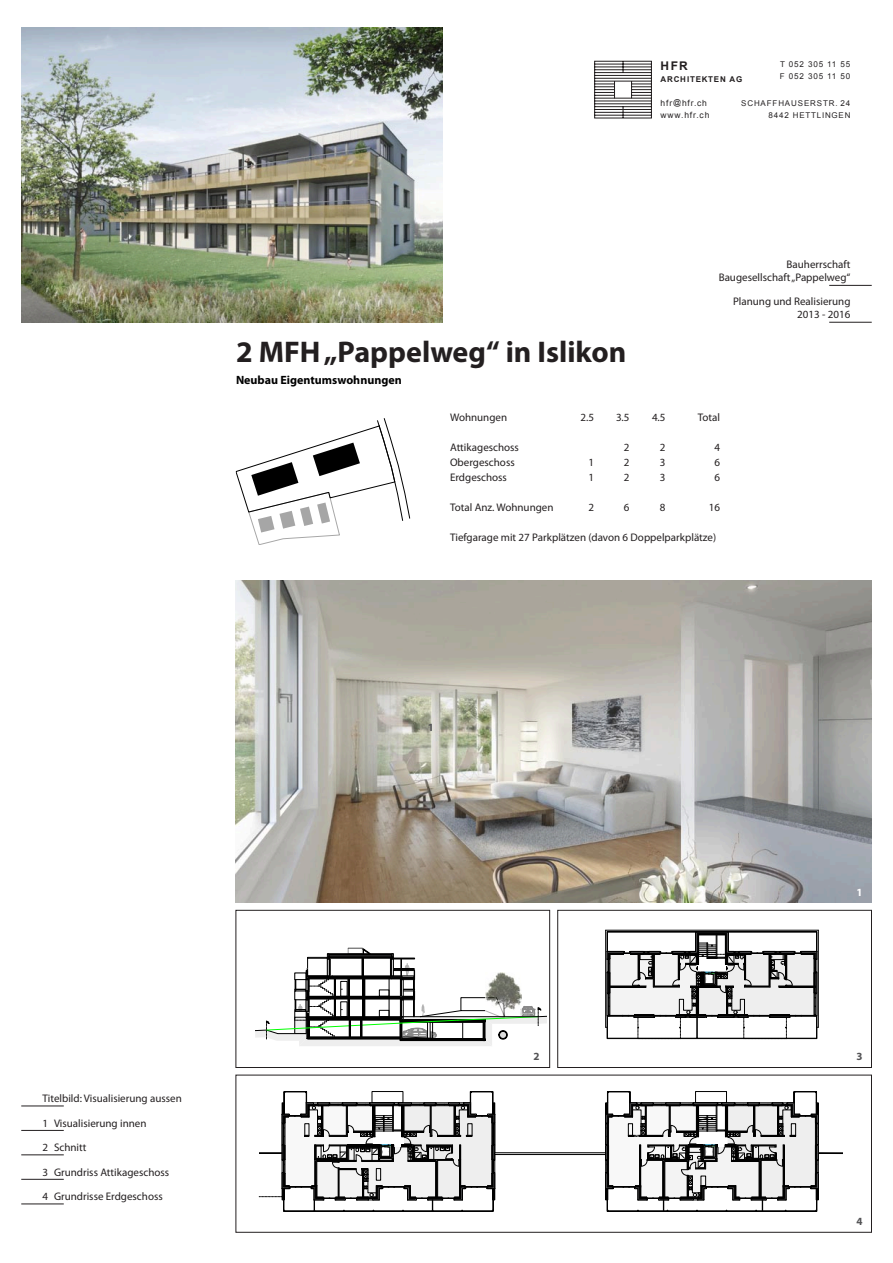
<style>
.page{position:relative;width:893px;height:1263px;background:#fff}
.page>*{position:absolute;margin:0;border:0;box-sizing:border-box;transform-origin:0 0}
.t1{font:700 30px "Myriad Pro";color:#231f20}
.t2{font:700 12px "Myriad Pro";color:#000}
.t3{font:700 12px "Arial";color:#231f20}
.t4{font:10.95px/13.2px "Myriad Pro";color:#231f20;text-align:right}
.t5{font:700 10.95px "Myriad Pro";color:#535355}
.t6{font:700 10.95px "Myriad Pro";color:#fff}
.t7{font:8.55px/12px "Arial";letter-spacing:.1em;color:#262324}
.t8{font:8.1px/12px "Arial";letter-spacing:.11em;color:#262324}
.t9{font:7.95px/12px "Arial";letter-spacing:.11em;color:#262324;text-align:right}
.t10{font:700 7.95px "Arial";letter-spacing:.1em;color:#231f20}
.s1{font-size:7.95px}
.s2{font-size:8.1px}
</style>
<div class="page">
<svg style="left:594px;top:61px;width:58px;height:57px"></svg>
<img style="left:236px;top:580px;width:636px;height:323px">
<hr style="left:829px;top:322px;width:43px;height:1px;background:#231f20">
<hr style="left:829px;top:285px;width:43px;height:1px;background:#231f20">
<hr style="left:21px;top:1204px;width:43px;height:1px;background:#231f20">
<hr style="left:21px;top:1179px;width:43px;height:1px;background:#231f20">
<hr style="left:21px;top:1154px;width:43px;height:1px;background:#231f20">
<hr style="left:21px;top:1130px;width:43px;height:1px;background:#231f20">
<hr style="left:21px;top:1106px;width:43px;height:1px;background:#231f20">
<div style="left:236px;top:910px;width:314px;height:158px;border:1px solid #231f20"></div>
<img style="left:21px;top:28px;width:422px;height:294px">
<svg style="left:259px;top:1066px;width:584px;height:146px"></svg>
<svg style="left:605px;top:1091px;width:238px;height:120px"></svg>
<svg style="left:259px;top:1091px;width:236px;height:120px"></svg>
<svg style="left:259px;top:1231px;width:584px;height:1px"></svg>
<svg style="left:578px;top:910px;width:265px;height:130px"></svg>
<svg style="left:255px;top:948px;width:292px;height:98px"></svg>
<svg style="left:236px;top:418px;width:175px;height:127px"></svg>
<p class="t8" style="left:780px;top:58px;width:72px"><span class="s1">T</span> 052 305 11 55<br><span class="s1">F</span> 052 305 11 50</p>
<p class="t9" style="left:741px;top:98px;width:111px">SCHAFFHAUSERSTR. <span class="s2">24<br>8442</span> HETTLINGEN</p>
<p class="t3" style="left:661px;top:57px;width:29px">HFR</p>
<p class="t10" style="left:661px;top:74px;width:83px">ARCHITEKTEN AG</p>
<p class="t7" style="left:661px;top:97px;width:50px">hfr<sup>@</sup>hfr.ch www.hfr.ch</p>
<p class="t4" style="left:719px;top:258px;width:133px">Bauherrschaft<br>Baugesellschaft „Pappelweg“</p>
<h1 class="t1" style="left:236px;top:332px;width:392px">2 MFH „Pappelweg“ in Islikon</h1>
<p class="t2" style="left:236px;top:372px;width:167px">Neubau Eigentumswohnungen</p>
<p class="t4" style="left:450px;top:411px;width:59px">Wohnungen</p>
<p class="t4" style="left:580px;top:411px;width:15px">2.5</p>
<p class="t4" style="left:616px;top:411px;width:15px">3.5</p>
<p class="t4" style="left:652px;top:411px;width:15px">4.5</p>
<p class="t4" style="left:698px;top:411px;width:24px">Total</p>
<p class="t4" style="left:450px;top:441px;width:70px">Attikageschoss</p>
<p class="t4" style="left:624px;top:441px;width:7px">2</p>
<p class="t4" style="left:660px;top:441px;width:7px">2</p>
<p class="t4" style="left:714px;top:441px;width:7px">4</p>
<p class="t4" style="left:450px;top:456px;width:66px">Obergeschoss</p>
<p class="t4" style="left:588px;top:456px;width:7px">1</p>
<p class="t4" style="left:624px;top:456px;width:7px">2</p>
<p class="t4" style="left:660px;top:456px;width:7px">3</p>
<p class="t4" style="left:714px;top:456px;width:7px">6</p>
<p class="t4" style="left:450px;top:471px;width:58px">Erdgeschoss</p>
<p class="t4" style="left:588px;top:471px;width:7px">1</p>
<p class="t4" style="left:624px;top:471px;width:7px">2</p>
<p class="t4" style="left:660px;top:471px;width:7px">3</p>
<p class="t4" style="left:714px;top:471px;width:7px">6</p>
<p class="t4" style="left:450px;top:501px;width:105px">Total Anz. Wohnungen</p>
<p class="t4" style="left:588px;top:501px;width:7px">2</p>
<p class="t4" style="left:624px;top:501px;width:7px">6</p>
<p class="t4" style="left:660px;top:501px;width:7px">8</p>
<p class="t4" style="left:709px;top:501px;width:13px">16</p>
<p class="t4" style="left:450px;top:531px;width:268px">Tiefgarage mit 27 Parkplätzen (davon 6 Doppelparkplätze)</p>
<p class="t4" style="left:733px;top:295px;width:119px">Planung und Realisierung<br>2013 - 2016</p>
<p class="t4" style="left:43px;top:1092px;width:141px">Titelbild: Visualisierung aussen</p>
<p class="t4" style="left:43px;top:1116px;width:106px">1 Visualisierung innen</p>
<p class="t4" style="left:43px;top:1141px;width:45px">2 Schnitt</p>
<p class="t4" style="left:43px;top:1165px;width:128px">3 Grundriss Attikageschoss</p>
<p class="t4" style="left:43px;top:1190px;width:122px">4 Grundrisse Erdgeschoss</p>
<p class="t5" style="left:428px;top:720px;width:8px">1</p>
<p class="t6" style="left:857px;top:885px;width:8px">1</p>
<p class="t5" style="left:533px;top:1049px;width:8px">2</p>
<p class="t5" style="left:857px;top:1049px;width:8px">3</p>
<p class="t5" style="left:857px;top:1214px;width:8px">4</p>
</div>
